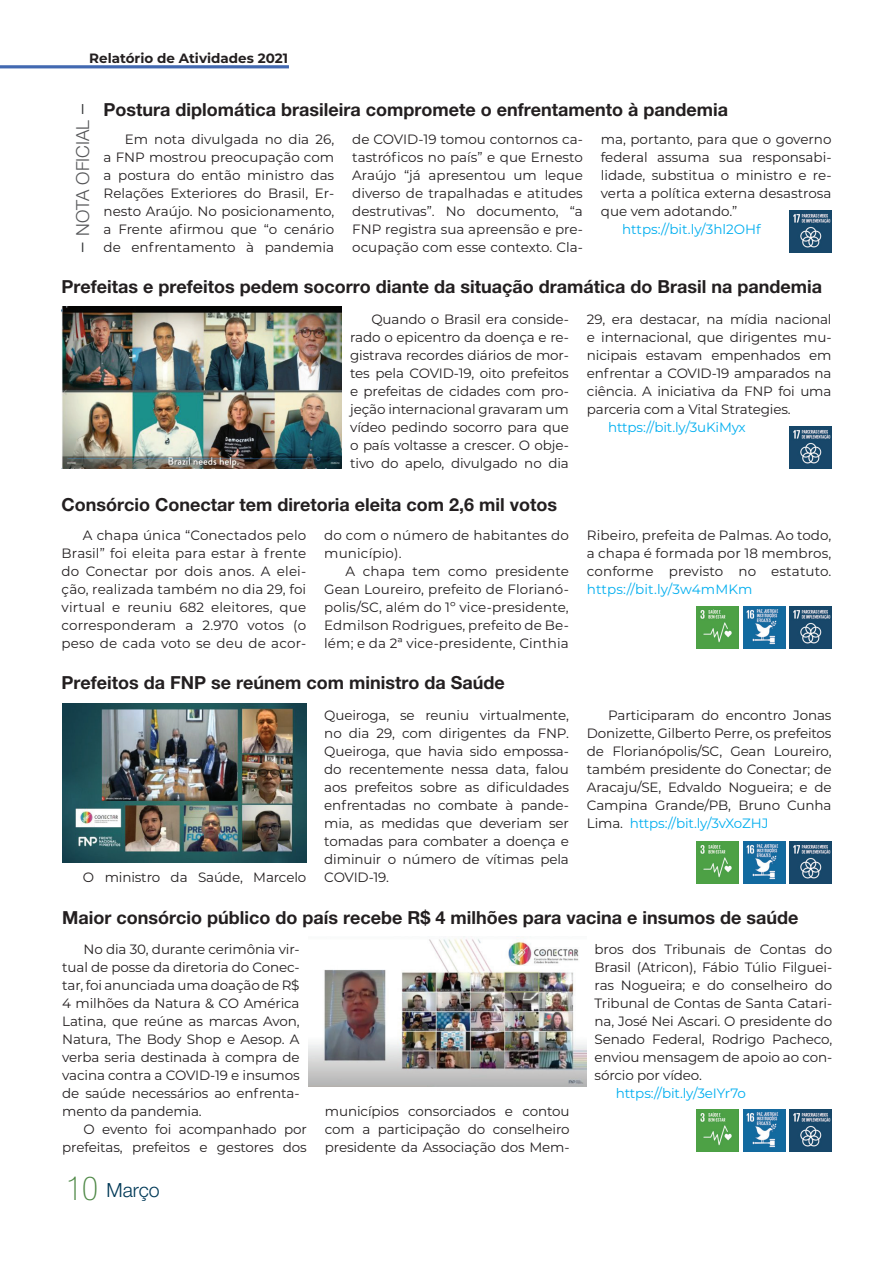
<style>
.page{position:relative;width:893px;height:1263px;background:#fff}
.page>*{position:absolute;margin:0;border:0;box-sizing:border-box;transform-origin:0 0}
.t1{font:100 condensed 33px "Helvetica Neue LT Std";color:#4f8947}
.t2{font:300 19.5px "Helvetica Neue LT Pro";color:#023a58}
.t3{font:700 18px "Helvetica Neue LT Pro";color:#231f20}
.t4{font:300 18px "Helvetica Neue LT Pro";color:#57585a}
.t5{font:13.5px/18px "Montserrat";letter-spacing:-.01em;color:#231f20;text-align:justify}
.t6{font:13.5px "Montserrat";letter-spacing:-.01em;color:#00aeef}
.t7{font:13.5px/18px "Montserrat";letter-spacing:.01em;color:#231f20}
.t8{font:700 13.5px "Montserrat";color:#231f20}
.t9{font:13.5px "Montserrat";letter-spacing:.01em;color:#00aeef}
.s1{color:#00aeef}
</style>
<div class="page">
<hr style="left:0;top:65px;width:289px;height:3px;background:#4269b1">
<img style="left:743px;top:606px;width:42px;height:42px">
<img style="left:789px;top:606px;width:42px;height:42px">
<img style="left:697px;top:606px;width:42px;height:42px">
<img style="left:789px;top:210px;width:42px;height:42px">
<img style="left:789px;top:426px;width:42px;height:42px">
<img style="left:62px;top:306px;width:280px;height:162px">
<img style="left:308px;top:936px;width:278px;height:150px">
<img style="left:743px;top:1110px;width:42px;height:42px">
<img style="left:789px;top:1110px;width:42px;height:42px">
<img style="left:696px;top:1110px;width:42px;height:42px">
<img style="left:743px;top:841px;width:42px;height:42px">
<img style="left:789px;top:841px;width:42px;height:42px">
<img style="left:696px;top:841px;width:42px;height:42px">
<img style="left:62px;top:703px;width:244px;height:160px">
<p class="t8" style="left:89px;top:48px;width:200px">Relatório de Atividades 2021</p>
<h3 class="t4" style="left:72px;top:236px;width:117px;rotate:-90deg">NOTA OFICIAL</h3>
<h3 class="t3" style="left:104px;top:99px;width:626px">Postura diplomática brasileira compromete o enfrentamento à pandemia</h3>
<p class="t5" style="left:104px;top:130px;width:232px;text-indent:21px">Em nota divulgada no dia 26, a FNP mostrou preocupação com a postura do então ministro das Relações Exteriores do Brasil, Er&shy;nesto Araújo. No posicionamento, a Frente afirmou que “o cenário de enfrentamento à pandemia</p>
<p class="t5" style="left:352px;top:130px;width:232px">de COVID-19 tomou contornos ca&shy;tastróficos no país” e que Ernesto Araújo “já apresentou um leque diverso de trapalhadas e atitudes destrutivas”. No documento, “a FNP registra sua apreensão e pre&shy;ocupação com esse contexto. Cla-</p>
<p class="t5" style="left:601px;top:130px;width:232px">ma, portanto, para que o governo federal assuma sua responsabi&shy;lidade, substitua o ministro e re&shy;verta a política externa desastrosa que vem adotando.”</p>
<p class="t6" style="left:622px;top:220px;width:140px">https://bit.ly/3hl2OHf</p>
<h3 class="t3" style="left:61px;top:276px;width:762px">Prefeitas e prefeitos pedem socorro diante da situação dramática do Brasil na pandemia</h3>
<p class="t5" style="left:350px;top:310px;width:220px;text-indent:21px">Quando o Brasil era conside&shy;rado o epicentro da doença e re&shy;gistrava recordes diários de mor&shy;tes pela COVID-19, oito prefeitos e prefeitas de cidades com pro&shy;jeção internacional gravaram um vídeo pedindo socorro para que o país voltasse a crescer. O obje&shy;tivo do apelo, divulgado no dia</p>
<p class="t5" style="left:587px;top:310px;width:246px">29, era destacar, na mídia nacional e internacional, que dirigentes mu&shy;nicipais estavam empenhados em enfrentar a COVID-19 amparados na ciência. A iniciativa da FNP foi uma parceria com a Vital Strategies.</p>
<p class="t6" style="left:608px;top:418px;width:139px">https://bit.ly/3uKiMyx</p>
<h3 class="t3" style="left:61px;top:493px;width:497px">Consórcio Conectar tem diretoria eleita com 2,6 mil votos</h3>
<p class="t5" style="left:62px;top:526px;width:246px;text-indent:21px">A chapa única “Conectados pelo Brasil” foi eleita para estar à frente do Conectar por dois anos. A elei&shy;ção, realizada também no dia 29, foi virtual e reuniu 682 eleitores, que corresponderam a 2.970 votos (o peso de cada voto se deu de acor-</p>
<p class="t7" style="left:324px;top:526px;width:246px">do com o número de habitantes do município).</p>
<p class="t5" style="left:324px;top:562px;width:246px;text-indent:21px">A chapa tem como presidente Gean Loureiro, prefeito de Florianó&shy;polis/SC, além do 1º vice-presidente, Edmilson Rodrigues, prefeito de Be&shy;lém; e da 2ª vice-presidente, Cinthia</p>
<h3 class="t3" style="left:62px;top:671px;width:445px">Prefeitos da FNP se reúnem com ministro da Saúde</h3>
<p class="t5" style="left:587px;top:526px;width:246px">Ribeiro, prefeita de Palmas. Ao todo, a chapa é formada por 18 membros, conforme previsto no estatuto.</p>
<p class="t9" style="left:587px;top:580px;width:167px">https://bit.ly/3w4mMKm</p>
<p class="t5" style="left:83px;top:868px;width:225px">O ministro da Saúde, Marcelo</p>
<p class="t5" style="left:324px;top:706px;width:246px">Queiroga, se reuniu virtualmente, no dia 29, com dirigentes da FNP.<br>Queiroga, que havia sido empossa&shy;do recentemente nessa data, falou aos prefeitos sobre as dificuldades enfrentadas no combate à pande&shy;mia, as medidas que deveriam ser tomadas para combater a doença e diminuir o número de vítimas pela COVID-19.</p>
<p class="t5" style="left:587px;top:706px;width:246px;text-indent:21px">Participaram do encontro Jonas Donizette, Gilberto Perre, os prefeitos de Florianópolis/SC, Gean Loureiro, também presidente do Conectar; de Aracaju/SE, Edvaldo Nogueira; e de Campina Grande/PB, Bruno Cunha Lima. <span class="s1">https://bit.ly/3vXoZHJ</span></p>
<h3 class="t3" style="left:62px;top:906px;width:738px">Maior consórcio público do país recebe R$ 4 milhões para vacina e insumos de saúde</h3>
<p class="t5" style="left:62px;top:940px;width:239px;text-indent:21px">No dia 30, durante cerimônia vir&shy;tual de posse da diretoria do Conec&shy;tar, foi anunciada uma doação de R$ 4 milhões da Natura &amp; CO América Latina, que reúne as marcas Avon, Natura, The Body Shop e Aesop. A verba seria destinada à compra de vacina contra a COVID-19 e insumos de saúde necessários ao enfrenta&shy;mento da pandemia.</p>
<p class="t5" style="left:62px;top:1120px;width:246px;text-align:right">O evento foi acompanhado por prefeitas, prefeitos e gestores dos</p>
<h1 class="t1" style="left:66px;top:1170px;width:33px">10</h1>
<h2 class="t2" style="left:107px;top:1178px;width:55px">Março</h2>
<p class="t5" style="left:325px;top:1102px;width:246px">municípios consorciados e contou com a participação do conselheiro presidente da Associação dos Mem-</p>
<p class="t5" style="left:594px;top:940px;width:239px">bros dos Tribunais de Contas do Brasil (Atricon), Fábio Túlio Filguei&shy;ras Nogueira; e do conselheiro do Tribunal de Contas de Santa Catari&shy;na, José Nei Ascari. O presidente do Senado Federal, Rodrigo Pacheco, enviou mensagem de apoio ao con&shy;sórcio por vídeo.</p>
<p class="t6" style="left:616px;top:1084px;width:132px">https://bit.ly/3eIYr7o</p>
</div>
